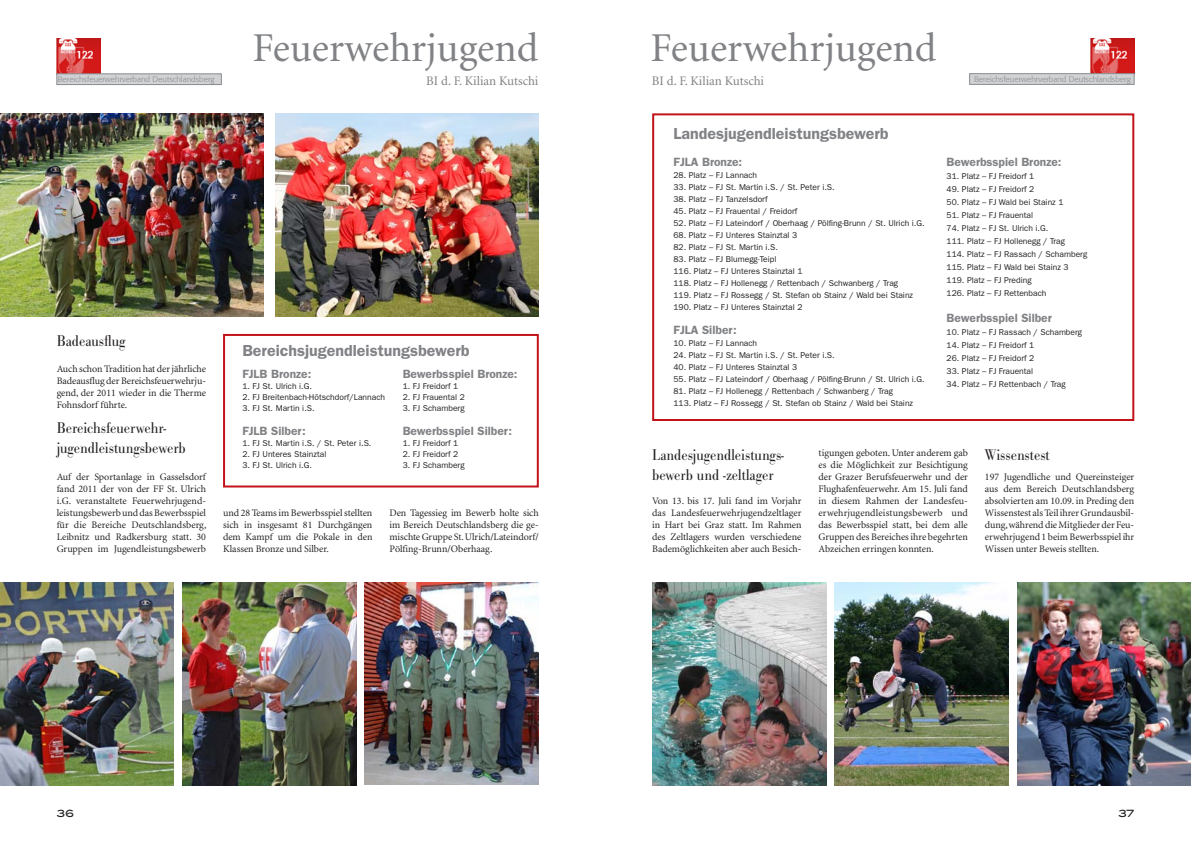
<style>
.page{position:relative;width:1191px;height:842px;background:#fff}
.page>*{position:absolute;margin:0;border:0;box-sizing:border-box;transform-origin:0 0}
.t1{font:41px "Minion";color:#808285}
.t2{font:16.2px/19.5px "URW Bodoni T Ligh Extr Narr";color:#231f20}
.t3{font:600 16px "ITC Franklin Gothic Std";color:#808285}
.t4{font:13px "Minion";color:#808285}
.t5{font:600 12px "ITC Franklin Gothic Std";color:#808285}
.t6{font:10px/12px "Minion MM 367 585 10";letter-spacing:-.005em;color:#231f20;text-align:justify}
.t7{font:500 10px "Blair ITC";color:#231f20}
.t8{font:8.5px/12px "ITC Franklin Gothic Std";color:#231f20}
.t9{font:300 8px "Formata";color:#8a8c8f;scale:1.04 1}
</style>
<div class="page">
<img style="left:57px;top:38px;width:43px;height:36px">
<div style="left:57px;top:74px;width:164px;height:11px;background:#d1d2d4;border:1px solid #8a8c8f"></div>
<img style="left:1090px;top:38px;width:44px;height:36px">
<div style="left:969px;top:74px;width:165px;height:11px;background:#d1d2d4;border:1px solid #8a8c8f"></div>
<div style="left:652px;top:113px;width:482px;height:308px;border:2px solid #c4121a"></div>
<div style="left:223px;top:334px;width:316px;height:153px;border:2px solid #c4121a"></div>
<img style="left:0;top:583px;width:174px;height:202px">
<img style="left:0;top:113px;width:264px;height:203px">
<img style="left:275px;top:113px;width:264px;height:203px">
<img style="left:365px;top:583px;width:174px;height:202px">
<img style="left:652px;top:583px;width:174px;height:202px">
<img style="left:1017px;top:583px;width:174px;height:202px">
<img style="left:834px;top:583px;width:174px;height:202px">
<img style="left:182px;top:583px;width:174px;height:202px">
<h1 class="t1" style="left:252px;top:28px;width:288px">Feuerwehrjugend</h1>
<p class="t9" style="left:58px;top:74px;width:152px">Bereichsfeuerwehrverband Deutschlandsberg</p>
<h3 class="t4" style="left:426px;top:74px;width:114px">BI d. F. Kilian Kutschi</h3>
<h2 class="t2" style="left:57px;top:331px;width:70px">Badeausflug</h2>
<p class="t6" style="left:57px;top:363px;width:151px">Auch schon Tradition hat der jährliche Badeausflug der Bereichsfeuerwehrju&shy;gend, der 2011 wieder in die Therme Fohnsdorf führte.</p>
<h2 class="t2" style="left:57px;top:419px;width:130px">Bereichsfeuerwehr&shy;jugendleistungsbewerb</h2>
<p class="t6" style="left:57px;top:471px;width:151px">Auf der Sportanlage in Gasselsdorf fand 2011 der von der FF St. Ulrich i.G. veranstaltete Feuerwehrjugend&shy;leistungsbewerb und das Bewerbsspiel für die Bereiche Deutschlandsberg, Leibnitz und Radkersburg statt. 30<br>Gruppen im Jugendleistungsbewerb</p>
<h3 class="t3" style="left:242px;top:341px;width:229px">Bereichsjugendleistungsbewerb</h3>
<h3 class="t5" style="left:242px;top:367px;width:70px">FJLB Bronze:</h3>
<p class="t8" style="left:242px;top:381px;width:71px">1. FJ St. Ulrich i.G.</p>
<p class="t8" style="left:242px;top:392px;width:144px">2. FJ Breitenbach-Hötschdorf/Lannach</p>
<p class="t8" style="left:242px;top:403px;width:74px">3. FJ St. Martin i.S.</p>
<h3 class="t5" style="left:242px;top:424px;width:65px">FJLB Silber:</h3>
<p class="t8" style="left:242px;top:438px;width:131px">1. FJ St. Martin i.S. / St. Peter i.S.</p>
<p class="t8" style="left:242px;top:449px;width:85px">2. FJ Unteres Stainztal</p>
<p class="t8" style="left:242px;top:460px;width:71px">3. FJ St. Ulrich i.G.</p>
<h3 class="t5" style="left:403px;top:367px;width:116px">Bewerbsspiel Bronze:</h3>
<p class="t8" style="left:403px;top:381px;width:57px">1. FJ Freidorf 1</p>
<p class="t8" style="left:403px;top:392px;width:64px">2. FJ Frauental 2</p>
<p class="t8" style="left:403px;top:403px;width:63px">3. FJ Schamberg</p>
<h3 class="t5" style="left:403px;top:424px;width:111px">Bewerbsspiel Silber:</h3>
<p class="t8" style="left:403px;top:438px;width:57px">1. FJ Freidorf 1</p>
<p class="t8" style="left:403px;top:449px;width:57px">2. FJ Freidorf 2</p>
<p class="t8" style="left:403px;top:460px;width:63px">3. FJ Schamberg</p>
<p class="t6" style="left:223px;top:507px;width:151px">und 28 Teams im Bewerbsspiel stellten sich in insgesamt 81 Durchgängen dem Kampf um die Pokale in den Klassen Bronze und Silber.</p>
<p class="t6" style="left:389px;top:507px;width:151px">Den Tagessieg im Bewerb holte sich im Bereich Deutschlandsberg die ge&shy;mischte Gruppe St. Ulrich/Lateindorf/ Pölfing-Brunn/Oberhaag.</p>
<h1 class="t1" style="left:650px;top:28px;width:288px">Feuerwehrjugend</h1>
<h3 class="t4" style="left:652px;top:74px;width:114px">BI d. F. Kilian Kutschi</h3>
<p class="t9" style="left:974px;top:74px;width:152px">Bereichsfeuerwehrverband Deutschlandsberg</p>
<h3 class="t3" style="left:673px;top:124px;width:216px">Landesjugendleistungsbewerb</h3>
<h3 class="t5" style="left:673px;top:154px;width:70px">FJLA Bronze:</h3>
<p class="t8" style="left:673px;top:169px;width:85px">28. Platz – FJ Lannach</p>
<p class="t8" style="left:673px;top:181px;width:163px">33. Platz – FJ St. Martin i.S. / St. Peter i.S.</p>
<p class="t8" style="left:673px;top:193px;width:96px">38. Platz – FJ Tanzelsdorf</p>
<p class="t8" style="left:673px;top:205px;width:125px">45. Platz – FJ Frauental / Freidorf</p>
<p class="t8" style="left:673px;top:217px;width:253px">52. Platz – FJ Lateindorf / Oberhaag / Pölfing-Brunn / St. Ulrich i.G.</p>
<p class="t8" style="left:673px;top:229px;width:125px">68. Platz – FJ Unteres Stainztal 3</p>
<p class="t8" style="left:673px;top:241px;width:106px">82. Platz – FJ St. Martin i.S.</p>
<p class="t8" style="left:673px;top:253px;width:241px">83. Platz – FJ Blumegg-Teipl<br>116. Platz – FJ Unteres Stainztal 1<br>118. Platz – FJ Hollenegg / Rettenbach / Schwanberg / Trag 119. Platz – FJ Rossegg / St. Stefan ob Stainz / Wald bei Stainz 190. Platz – FJ Unteres Stainztal 2</p>
<h3 class="t5" style="left:673px;top:322px;width:65px">FJLA Silber:</h3>
<p class="t8" style="left:673px;top:337px;width:85px">10. Platz – FJ Lannach</p>
<p class="t8" style="left:673px;top:349px;width:163px">24. Platz – FJ St. Martin i.S. / St. Peter i.S.</p>
<p class="t8" style="left:673px;top:361px;width:125px">40. Platz – FJ Unteres Stainztal 3</p>
<p class="t8" style="left:673px;top:373px;width:253px">55. Platz – FJ Lateindorf / Oberhaag / Pölfing-Brunn / St. Ulrich i.G.</p>
<p class="t8" style="left:673px;top:385px;width:241px">81. Platz – FJ Hollenegg / Rettenbach / Schwanberg / Trag<br>113. Platz – FJ Rossegg / St. Stefan ob Stainz / Wald bei Stainz</p>
<h3 class="t5" style="left:946px;top:154px;width:116px">Bewerbsspiel Bronze:</h3>
<p class="t8" style="left:946px;top:170px;width:89px">31. Platz – FJ Freidorf 1</p>
<p class="t8" style="left:946px;top:183px;width:89px">49. Platz – FJ Freidorf 2</p>
<p class="t8" style="left:946px;top:196px;width:118px">50. Platz – FJ Wald bei Stainz 1</p>
<p class="t8" style="left:946px;top:209px;width:88px">51. Platz – FJ Frauental</p>
<p class="t8" style="left:946px;top:221px;width:142px;line-height:13px">74. Platz – FJ St. Ulrich i.G.<br>111. Platz – FJ Hollenegg / Trag<br>114. Platz – FJ Rassach / Schamberg<br>115. Platz – FJ Wald bei Stainz 3<br>119. Platz – FJ Preding<br>126. Platz – FJ Rettenbach</p>
<h3 class="t5" style="left:946px;top:310px;width:107px">Bewerbsspiel Silber</h3>
<p class="t8" style="left:946px;top:326px;width:137px">10. Platz – FJ Rassach / Schamberg</p>
<p class="t8" style="left:946px;top:339px;width:89px">14. Platz – FJ Freidorf 1</p>
<p class="t8" style="left:946px;top:352px;width:89px">26. Platz – FJ Freidorf 2</p>
<p class="t8" style="left:946px;top:365px;width:88px">33. Platz – FJ Frauental</p>
<p class="t8" style="left:946px;top:378px;width:121px">34. Platz – FJ Rettenbach / Trag</p>
<h2 class="t2" style="left:652px;top:446px;width:133px">Landesjugendleistungs&shy;bewerb und -zeltlager</h2>
<p class="t6" style="left:652px;top:495px;width:151px">Von 13. bis 17. Juli fand im Vorjahr das Landesfeuerwehrjugendzeltlager in Hart bei Graz statt. Im Rahmen des Zeltlagers wurden verschiedene Bademöglichkeiten aber auch Besich-</p>
<p class="t6" style="left:818px;top:447px;width:151px">tigungen geboten. Unter anderem gab es die Möglichkeit zur Besichtigung der Grazer Berufsfeuerwehr und der Flughafenfeuerwehr. Am 15. Juli fand in diesem Rahmen der Landesfeu&shy;erwehrjugendleistungsbewerb und das Bewerbsspiel statt, bei dem alle Gruppen des Bereiches ihre begehrten Abzeichen erringen konnten.</p>
<h2 class="t2" style="left:985px;top:446px;width:66px">Wissenstest</h2>
<p class="t6" style="left:985px;top:471px;width:151px">197 Jugendliche und Quereinsteiger aus dem Bereich Deutschlandsberg absolvierten am 10.09. in Preding den Wissenstest als Teil ihrer Grundausbil&shy;dung, während die Mitglieder der Feu&shy;erwehrjugend 1 beim Bewerbsspiel ihr Wissen unter Beweis stellten.</p>
<p class="t7" style="left:57px;top:807px;width:19px">36</p>
<p class="t7" style="left:1118px;top:807px;width:17px">37</p>
</div>
